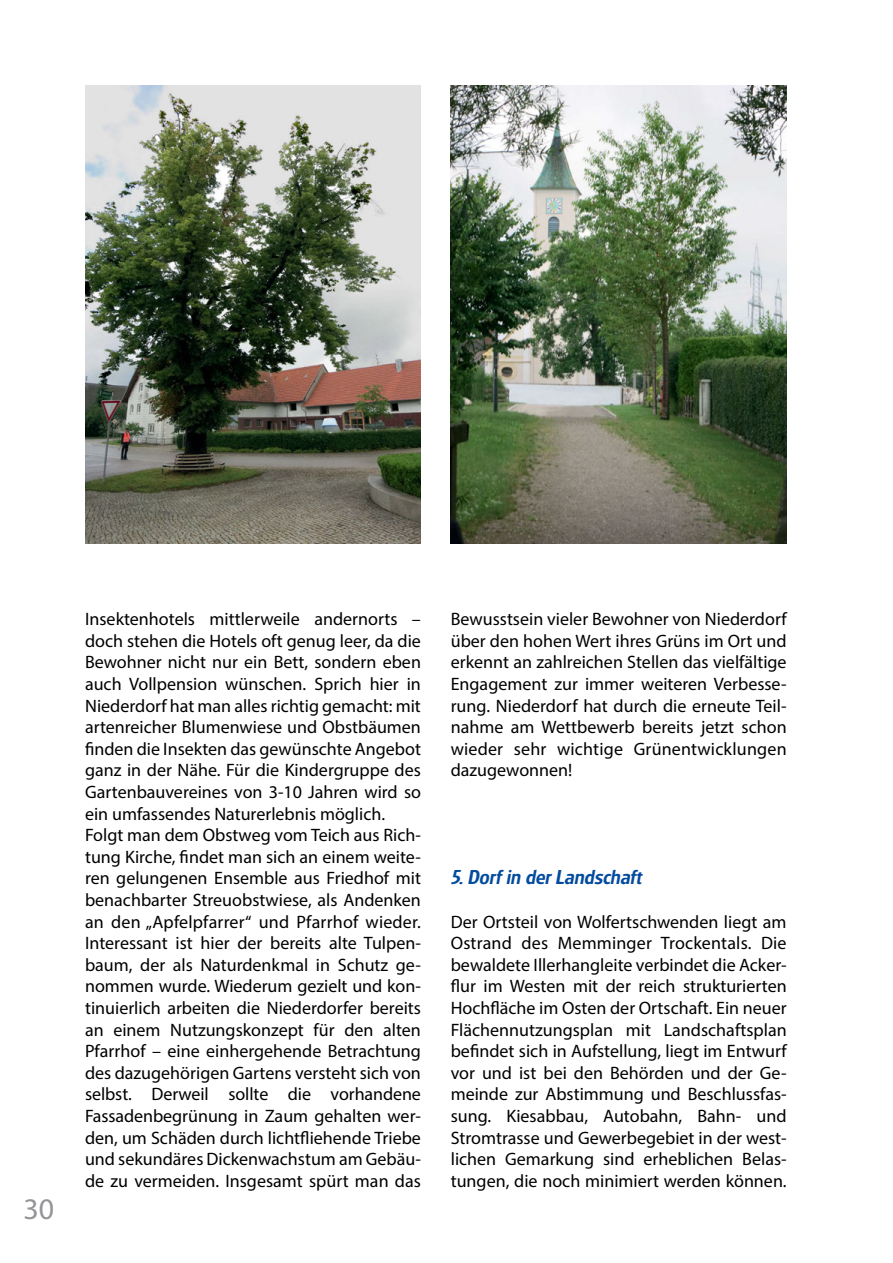
<style>
.page{position:relative;width:893px;height:1263px;background:#fff}
.page>*{position:absolute;margin:0;border:0;box-sizing:border-box;transform-origin:0 0}
.t1{font:30px "Myriad Pro";color:#939598}
.t2{font:italic 500 21px "Glasgow";color:#034b9e}
.t3{font:18px/21.6px "Myriad Pro";color:#000;text-align:justify}
</style>
<div class="page">
<img style="left:451px;top:85px;width:336px;height:458px">
<img style="left:85px;top:85px;width:336px;height:458px">
<h1 class="t1" style="left:23px;top:1190px;width:32px">30</h1>
<p class="t3" style="left:85px;top:608px;width:337px;text-align:left">Insektenhotels mittlerweile andernorts – doch stehen die Hotels oft genug leer, da die Bewohner nicht nur ein Bett, sondern eben auch Vollpension wünschen. Sprich hier in Niederdorf hat man alles richtig gemacht: mit artenreicher Blumenwiese und Obstbäumen finden die Insekten das gewünschte Angebot ganz in der Nähe. Für die Kindergruppe des Gartenbauvereines von 3-10 Jahren wird so ein umfassendes Naturerlebnis möglich.<br>Folgt man dem Obstweg vom Teich aus Rich&shy;tung Kirche, findet man sich an einem weite&shy;ren gelungenen Ensemble aus Friedhof mit benachbarter Streuobstwiese, als Andenken an den „Apfelpfarrer“ und Pfarrhof wieder.<br>Interessant ist hier der bereits alte Tulpen&shy;baum, der als Naturdenkmal in Schutz ge&shy;nommen wurde. Wiederum gezielt und kon&shy;tinuierlich arbeiten die Niederdorfer bereits an einem Nutzungskonzept für den alten Pfarrhof – eine einhergehende Betrachtung des dazugehörigen Gartens versteht sich von selbst. Derweil sollte die vorhandene Fassadenbegrünung in Zaum gehalten wer&shy;den, um Schäden durch lichtfliehende Triebe und sekundäres Dickenwachstum am Gebäu&shy;de zu vermeiden. Insgesamt spürt man das</p>
<p class="t3" style="left:451px;top:608px;width:337px">Bewusstsein vieler Bewohner von Niederdorf über den hohen Wert ihres Grüns im Ort und erkennt an zahlreichen Stellen das vielfältige Engagement zur immer weiteren Verbesse&shy;rung. Niederdorf hat durch die erneute Teil&shy;nahme am Wettbewerb bereits jetzt schon wieder sehr wichtige Grünentwicklungen dazugewonnen!</p>
<p class="t2" style="left:451px;top:866px;width:192px">5. Dorf in der Landschaft</p>
<p class="t3" style="left:451px;top:910px;width:337px">Der Ortsteil von Wolfertschwenden liegt am Ostrand des Memminger Trockentals. Die bewaldete Illerhangleite verbindet die Acker&shy;flur im Westen mit der reich strukturierten Hochfläche im Osten der Ortschaft. Ein neuer Flächennutzungsplan mit Landschaftsplan befindet sich in Aufstellung, liegt im Entwurf vor und ist bei den Behörden und der Ge&shy;meinde zur Abstimmung und Beschlussfas&shy;sung. Kiesabbau, Autobahn, Bahn- und Stromtrasse und Gewerbegebiet in der west&shy;lichen Gemarkung sind erheblichen Belas&shy;tungen, die noch minimiert werden können.</p>
</div>
